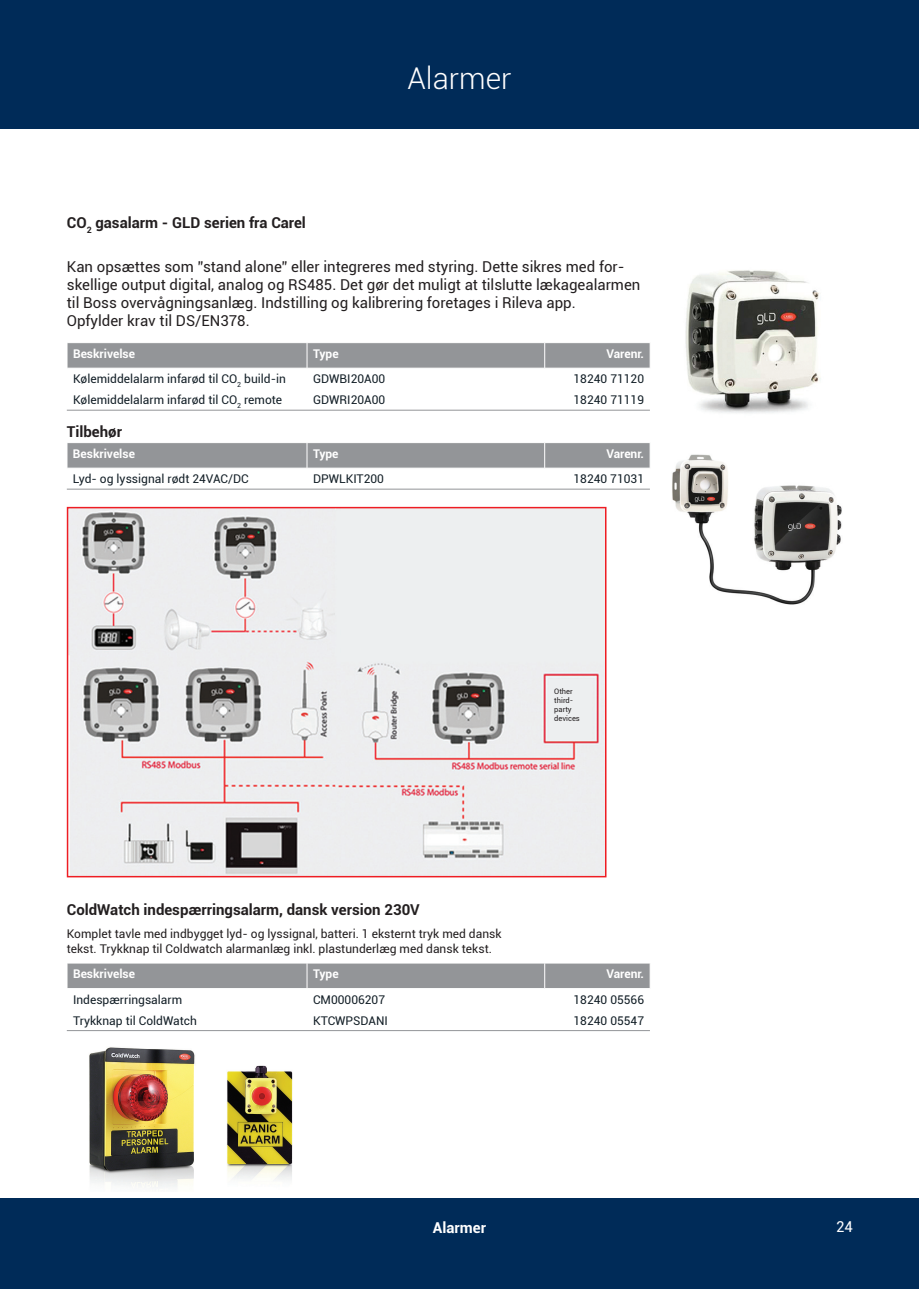
<style>
.page{position:relative;width:919px;height:1289px;background:#fff}
.page>*{position:absolute;margin:0;border:0;box-sizing:border-box;transform-origin:0 0}
.Sidehoved_indholdsfo{font:300 30px "Roboto";color:#fff}
.t1{font:15px/18px "Roboto";color:#231f20}
.Tabel_overskrift{font:700 15px "Roboto";color:#231f20}
.Sidefod_tekst{font:700 15px "Roboto";color:#fff}
.t2{font:15px "Roboto";color:#fff}
.t3{font:12px "Roboto";color:#131f27}
.t4{font:12px/14.4px "Roboto";color:#231f20}
.t5{font:700 12px "Roboto";color:#fff}
.indholdsfortegnelse{font:7.5px "Roboto";color:#231f20}
</style>
<div class="page">
<div style="left:0;top:1198px;width:918px;height:90px;background:#002b58"></div>
<div style="left:0;top:0;width:918px;height:129px;background:#002b58"></div>
<div style="left:67px;top:963px;width:583px;height:25px;background:#939598"></div>
<img style="left:89px;top:1047px;width:204px;height:140px">
<svg style="left:67px;top:342px;width:583px;height:26px;background:#999b9e"></svg>
<svg style="left:67px;top:442px;width:583px;height:26px;background:#999b9e"></svg>
<img style="left:70px;top:510px;width:533px;height:364px">
<div style="left:67px;top:507px;width:539px;height:370px;border:2px solid #ee1d23"></div>
<img style="left:685px;top:270px;width:136px;height:143px">
<img style="left:672px;top:454px;width:170px;height:151px">
<hr style="left:67px;top:410px;width:583px;height:1px;background:#939598">
<hr style="left:67px;top:489px;width:583px;height:1px;background:#939598">
<hr style="left:67px;top:1030px;width:583px;height:1px;background:#939598">
<div style="left:549px;top:679px;width:42px;height:60px;background:#edeff0"></div>
<p class="Sidehoved_indholdsfo" style="left:407px;top:58px;width:105px">Alarmer</p>
<p class="Tabel_overskrift" style="left:67px;top:212px;width:241px">CO<sub>2</sub> gasalarm - GLD serien fra Carel</p>
<p class="t1" style="left:67px;top:257px;width:575px">Kan opsættes som ”stand alone” eller integreres med styring. Dette sikres med for&shy;skellige output digital, analog og RS485. Det gør det muligt at tilslutte lækagealarmen til Boss overvågningsanlæg. Indstilling og kalibrering foretages i Rileva app.<br>Opfylder krav til DS/EN378.</p>
<p class="t5" style="left:73px;top:345px;width:63px">Beskrivelse</p>
<p class="t5" style="left:313px;top:345px;width:27px">Type</p>
<p class="t5" style="left:606px;top:345px;width:39px">Varenr.</p>
<p class="t3" style="left:73px;top:370px;width:214px">Kølemiddelalarm infarød til CO<sub>2</sub> build-in</p>
<p class="t3" style="left:313px;top:370px;width:74px">GDWBI20A00</p>
<p class="t3" style="left:573px;top:370px;width:72px">18240 71120</p>
<p class="t3" style="left:73px;top:391px;width:211px">Kølemiddelalarm infarød til CO<sub>2</sub> remote</p>
<p class="t3" style="left:313px;top:391px;width:74px">GDWRI20A00</p>
<p class="t3" style="left:573px;top:391px;width:72px">18240 71119</p>
<p class="Tabel_overskrift" style="left:67px;top:421px;width:57px">Tilbehør</p>
<p class="t5" style="left:73px;top:445px;width:63px">Beskrivelse</p>
<p class="t5" style="left:313px;top:445px;width:27px">Type</p>
<p class="t5" style="left:606px;top:445px;width:39px">Varenr.</p>
<p class="t3" style="left:73px;top:470px;width:177px">Lyd- og lyssignal rødt 24VAC/DC</p>
<p class="t3" style="left:313px;top:470px;width:72px">DPWLKIT200</p>
<p class="t3" style="left:573px;top:470px;width:72px">18240 71031</p>
<p class="indholdsfortegnelse" style="left:554px;top:686px;width:20px">Other</p>
<p class="indholdsfortegnelse" style="left:554px;top:695px;width:20px">third-</p>
<p class="indholdsfortegnelse" style="left:554px;top:704px;width:19px">party</p>
<p class="indholdsfortegnelse" style="left:554px;top:713px;width:27px">devices</p>
<p class="Tabel_overskrift" style="left:67px;top:899px;width:354px">ColdWatch indespærringsalarm, dansk version 230V</p>
<p class="t4" style="left:67px;top:926px;width:436px">Komplet tavle med indbygget lyd- og lyssignal, batteri. 1 eksternt tryk med dansk tekst. Trykknap til Coldwatch alarmanlæg inkl. plastunderlæg med dansk tekst.</p>
<p class="t5" style="left:73px;top:965px;width:63px">Beskrivelse</p>
<p class="t5" style="left:313px;top:965px;width:27px">Type</p>
<p class="t5" style="left:606px;top:965px;width:39px">Varenr.</p>
<p class="t3" style="left:73px;top:990px;width:111px">Indespærringsalarm</p>
<p class="t3" style="left:313px;top:990px;width:74px">CM00006207</p>
<p class="t3" style="left:573px;top:990px;width:72px">18240 05566</p>
<p class="t3" style="left:73px;top:1011px;width:125px">Trykknap til ColdWatch</p>
<p class="t3" style="left:313px;top:1011px;width:76px">KTCWPSDANI</p>
<p class="t3" style="left:573px;top:1011px;width:72px">18240 05547</p>
<p class="Sidefod_tekst" style="left:433px;top:1217px;width:54px">Alarmer</p>
<p class="t2" style="left:836px;top:1216px;width:18px">24</p>
</div>
